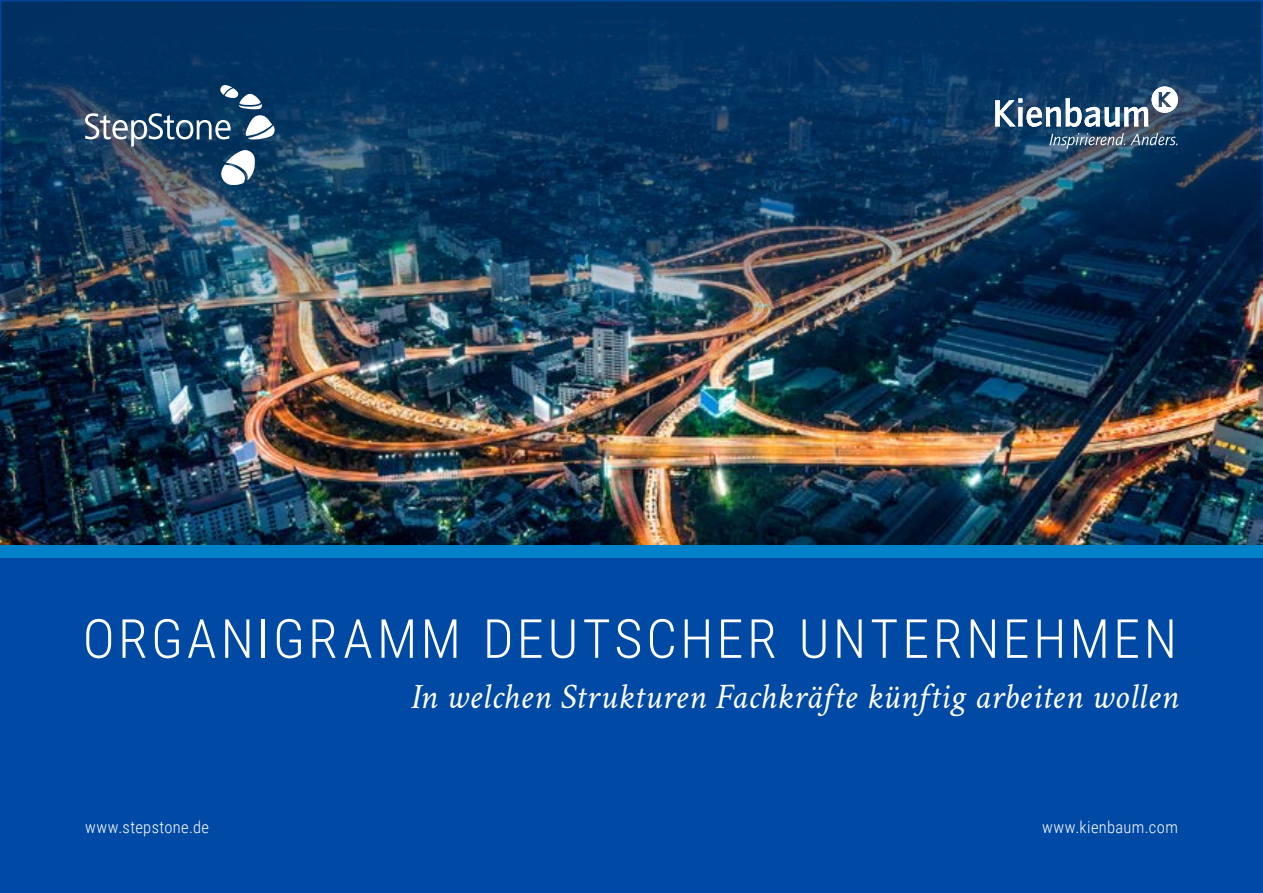
<style>
.page{position:relative;width:1263px;height:893px;background:#fff}
.page>*{position:absolute;margin:0;border:0;box-sizing:border-box;transform-origin:0 0}
.t1{font:300 54px "Roboto Condensed";letter-spacing:.07em;color:#fff}
.t2{font:italic 36px "Crimson Text";letter-spacing:.01em;color:#fff}
.t3{font:300 16.5px "Roboto Condensed";letter-spacing:.025em;color:#fff}
</style>
<div class="page">
<img style="left:0;top:375px;width:1263px;height:174px">
<img style="left:0;top:0;width:1263px;height:375px">
<svg style="left:995px;top:86px;width:183px;height:41px"></svg>
<svg style="left:1049px;top:133px;width:128px;height:16px;background:#526d86"></svg>
<svg style="left:85px;top:85px;width:191px;height:100px;background:#375978"></svg>
<div style="left:0;top:557px;width:1262px;height:336px;background:#0049a4"></div>
<div style="left:0;top:545px;width:1262px;height:12px;background:#0081c9"></div>
<h1 class="t1" style="left:83px;top:601px;width:1096px">ORGANIGRAMM DEUTSCHER UNTERNEHMEN</h1>
<p class="t2" style="left:410px;top:676px;width:769px">In welchen Strukturen Fachkräfte künftig arbeiten wollen</p>
<p class="t3" style="left:85px;top:815px;width:126px">www.stepstone.de</p>
<p class="t3" style="left:1042px;top:815px;width:137px">www.kienbaum.com</p>
</div>
